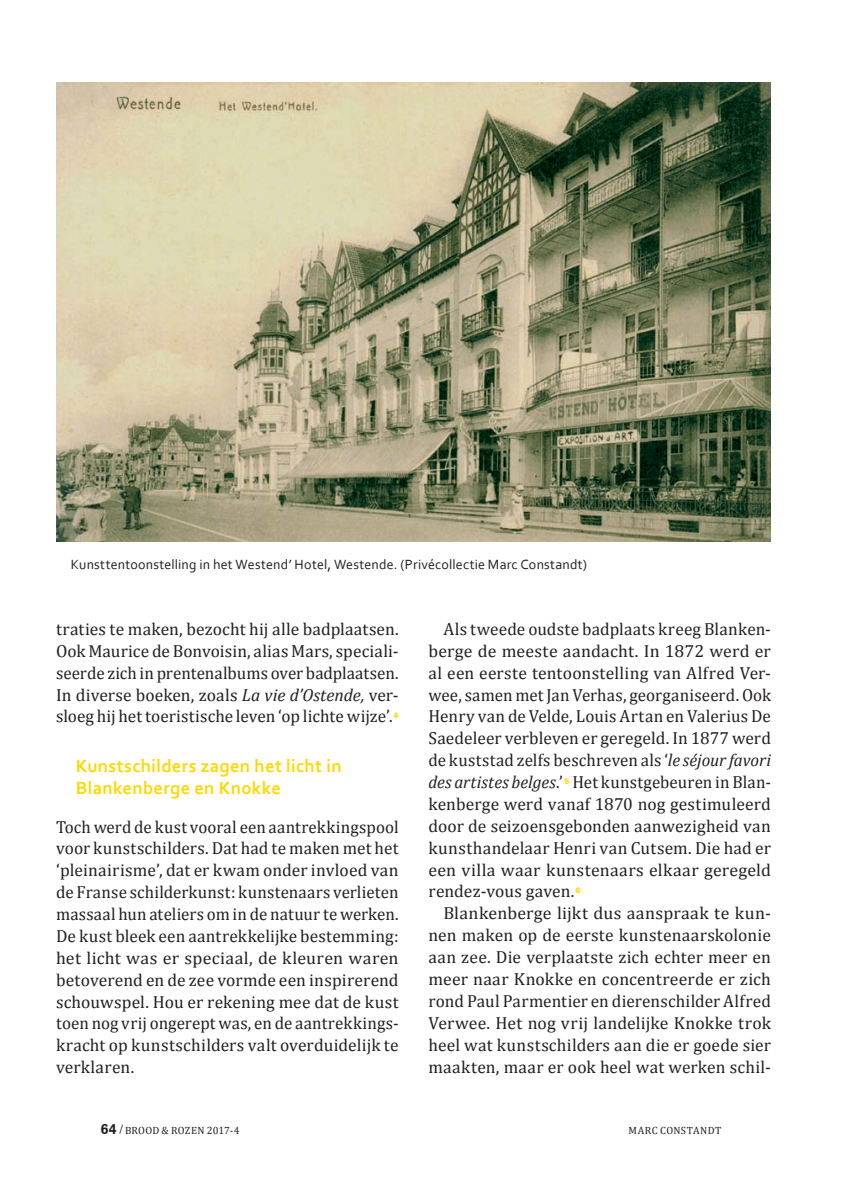
<style>
.page{position:relative;width:847px;height:1194px;background:#fff}
.page>*{position:absolute;margin:0;border:0;box-sizing:border-box;transform-origin:0 0}
.t1{font:700 18.55px/22.2px "Corbel";letter-spacing:.015em;color:#ffd801}
.t2{font:17.5px/21.9px "Cambria";letter-spacing:.005em;color:#231f20;text-align:justify}
.t3{font:14px "Corbel";letter-spacing:.015em;color:#231f20}
.t4{font:10.5px "Cambria";letter-spacing:.025em;color:#231f20}
.t5{font:900 7.7px "Zurich BT";color:#ffd801}
.s1{font-style:italic}
.s2{font-family:"Zurich BT";font-weight:700;font-size:14px}
.s3{font-family:"Candara";font-weight:700;font-style:italic}
</style>
<div class="page">
<img style="left:56px;top:82px;width:714px;height:459px">
<p class="t3" style="left:71px;top:556px;width:517px">Kunsttentoonstelling in het Westend’ Hotel, Westende. (Privécollectie Marc Constandt)</p>
<p class="t2" style="left:56px;top:618px;width:344px">traties te maken, bezocht hij alle badplaatsen.<br>Ook Maurice de Bonvoisin, alias Mars, speciali&shy;seerde zich in prentenalbums over badplaatsen.<br>In diverse boeken, zoals <span class="s1">La vie d’Ostende,</span> ver&shy;sloeg hij het toeristische leven ‘op lichte wijze’.</p>
<p class="t5" style="left:393px;top:710px;width:7px">4</p>
<p class="t1" style="left:76px;top:754px;width:267px">Kunstschilders zagen het licht in<br>Blankenberge en Knokke</p>
<p class="t2" style="left:56px;top:815px;width:344px">Toch werd de kust vooral een aantrekkingspool voor kunstschilders. Dat had te maken met het ‘pleinairisme’, dat er kwam onder invloed van de Franse schilderkunst: kunstenaars verlieten massaal hun ateliers om in de natuur te werken.<br>De kust bleek een aantrekkelijke bestemming: het licht was er speciaal, de kleuren waren betoverend en de zee vormde een inspirerend schouwspel. Hou er rekening mee dat de kust toen nog vrij ongerept was, en de aantrekkings&shy;kracht op kunstschilders valt overduidelijk te verklaren.</p>
<p class="t4" style="left:101px;top:1123px;width:140px"><span class="s2">64</span> <span class="s3">/</span> BROOD &amp; ROZEN 2017-4</p>
<p class="t2" style="left:428px;top:618px;width:344px;text-indent:15px">Als tweede oudste badplaats kreeg Blanken&shy;berge de meeste aandacht. In 1872 werd er al een eerste tentoonstelling van Alfred Ver&shy;wee, samen met Jan Verhas, georganiseerd. Ook Henry van de Velde, Louis Artan en Valerius De Saedeleer verbleven er geregeld. In 1877 werd de kuststad zelfs beschreven als ‘<span class="s1">le séjour favori des artistes belges</span>.’</p>
<p class="t2" style="left:428px;top:771px;width:344px;text-indent:144px">Het kunstgebeuren in Blan&shy;kenberge werd vanaf 1870 nog gestimuleerd door de seizoensgebonden aanwezigheid van kunsthandelaar Henri van Cutsem. Die had er een villa waar kunstenaars elkaar geregeld rendez-vous gaven.</p>
<p class="t5" style="left:564px;top:776px;width:6px">5</p>
<p class="t5" style="left:575px;top:885px;width:7px">6</p>
<p class="t2" style="left:428px;top:902px;width:344px;text-indent:15px">Blankenberge lijkt dus aanspraak te kun&shy;nen maken op de eerste kunstenaarskolonie aan zee. Die verplaatste zich echter meer en meer naar Knokke en concentreerde er zich rond Paul Parmentier en dierenschilder Alfred Verwee. Het nog vrij landelijke Knokke trok heel wat kunstschilders aan die er goede sier maakten, maar er ook heel wat werken schil-</p>
<p class="t4" style="left:628px;top:1123px;width:94px">MARC CONSTANDT</p>
</div>
